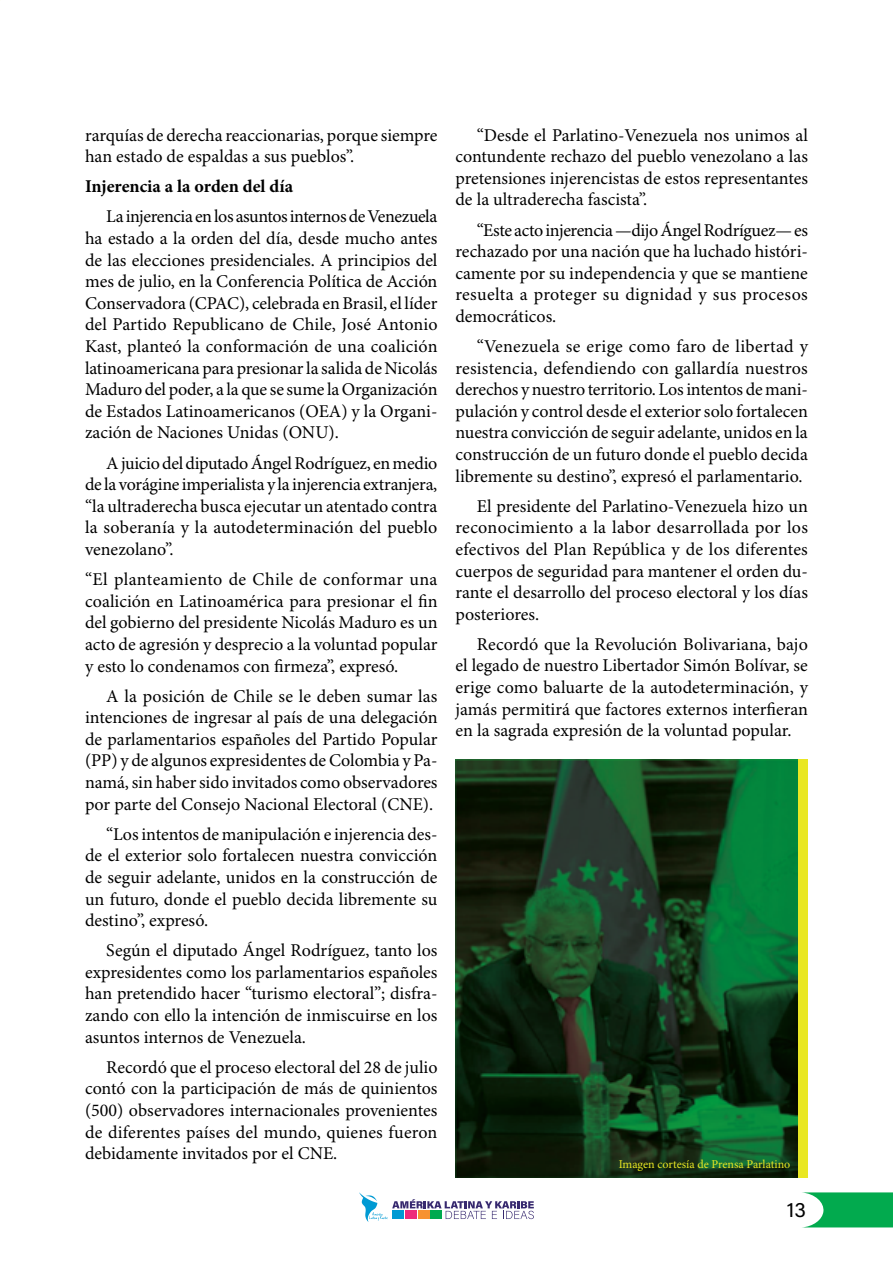
<style>
.page{position:relative;width:893px;height:1263px;background:#fff}
.page>*{position:absolute;margin:0;border:0;box-sizing:border-box;transform-origin:0 0}
.t1{font:21px "Acumin Variable Concept";color:#000101}
.t2{font:18px/21.6px "Minion Pro";color:#000;text-align:justify}
.t3{font:700 18px "Minion Pro";color:#000}
.t4{font:12px "Minion Pro";letter-spacing:-.01em;color:#e9e723}
</style>
<div class="page">
<svg style="left:802px;top:1192px;width:91px;height:35px"></svg>
<svg style="left:359px;top:1192px;width:175px;height:30px"></svg>
<div style="left:455px;top:759px;width:353px;height:419px;background:#e9e723"></div>
<img style="left:455px;top:759px;width:342px;height:419px">
<p class="t2" style="left:85px;top:125px;width:354px">rarquías de derecha reaccionarias, porque siempre han estado de espaldas a sus pueblos”.</p>
<p class="t3" style="left:85px;top:174px;width:210px">Injerencia a la orden del día</p>
<p class="t2" style="left:85px;top:207px;width:354px;text-indent:21px">La injerencia en los asuntos internos de Venezuela ha estado a la orden del día, desde mucho antes de las elecciones presidenciales. A principios del mes de julio, en la Conferencia Política de Acción Conservadora (CPAC), celebrada en Brasil, el líder del Partido Republicano de Chile, José Antonio Kast, planteó la conformación de una coalición latinoamericana para presionar la salida de Nicolás Maduro del poder, a la que se sume la Organización de Estados Latinoamericanos (OEA) y la Organi&shy;zación de Naciones Unidas (ONU).</p>
<p class="t2" style="left:85px;top:453px;width:354px;text-indent:21px">A juicio del diputado Ángel Rodríguez, en medio de la vorágine imperialista y la injerencia extranjera, “la ultraderecha busca ejecutar un atentado contra la soberanía y la autodeterminación del pueblo venezolano”.</p>
<p class="t2" style="left:85px;top:569px;width:354px">“El planteamiento de Chile de conformar una coalición en Latinoamérica para presionar el fin del gobierno del presidente Nicolás Maduro es un acto de agresión y desprecio a la voluntad popular y esto lo condenamos con firmeza”, expresó.</p>
<p class="t2" style="left:85px;top:686px;width:354px;text-indent:21px">A la posición de Chile se le deben sumar las intenciones de ingresar al país de una delegación de parlamentarios españoles del Partido Popular (PP) y de algunos expresidentes de Colombia y Pa&shy;namá, sin haber sido invitados como observadores por parte del Consejo Nacional Electoral (CNE).</p>
<p class="t2" style="left:85px;top:824px;width:354px;text-indent:21px">“Los intentos de manipulación e injerencia des&shy;de el exterior solo fortalecen nuestra convicción de seguir adelante, unidos en la construcción de un futuro, donde el pueblo decida libremente su destino”, expresó.</p>
<p class="t2" style="left:85px;top:940px;width:354px;text-indent:21px">Según el diputado Ángel Rodríguez, tanto los expresidentes como los parlamentarios españoles han pretendido hacer “turismo electoral”; disfra&shy;zando con ello la intención de inmiscuirse en los asuntos internos de Venezuela.</p>
<p class="t2" style="left:85px;top:1057px;width:354px;text-indent:21px">Recordó que el proceso electoral del 28 de julio contó con la participación de más de quinientos (500) observadores internacionales provenientes de diferentes países del mundo, quienes fueron debidamente invitados por el CNE.</p>
<p class="t2" style="left:455px;top:125px;width:354px;text-indent:21px">“Desde el Parlatino-Venezuela nos unimos al contundente rechazo del pueblo venezolano a las pretensiones injerencistas de estos representantes de la ultraderecha fascista”.</p>
<p class="t2" style="left:455px;top:220px;width:354px;text-indent:21px">“Este acto injerencia —dijo Ángel Rodríguez— es rechazado por una nación que ha luchado históri&shy;camente por su independencia y que se mantiene resuelta a proteger su dignidad y sus procesos democráticos.</p>
<p class="t2" style="left:455px;top:336px;width:354px;text-indent:21px">“Venezuela se erige como faro de libertad y resistencia, defendiendo con gallardía nuestros derechos y nuestro territorio. Los intentos de mani&shy;pulación y control desde el exterior solo fortalecen nuestra convicción de seguir adelante, unidos en la construcción de un futuro donde el pueblo decida libremente su destino”, expresó el parlamentario.</p>
<p class="t2" style="left:455px;top:496px;width:354px;text-indent:21px">El presidente del Parlatino-Venezuela hizo un reconocimiento a la labor desarrollada por los efectivos del Plan República y de los diferentes cuerpos de seguridad para mantener el orden du&shy;rante el desarrollo del proceso electoral y los días posteriores.</p>
<p class="t2" style="left:455px;top:634px;width:354px;text-indent:21px">Recordó que la Revolución Bolivariana, bajo el legado de nuestro Libertador Simón Bolívar, se erige como baluarte de la autodeterminación, y jamás permitirá que factores externos interfieran en la sagrada expresión de la voluntad popular.</p>
<p class="t4" style="left:619px;top:1156px;width:173px">Imagen cortesía de Prensa Parlatino</p>
<p class="t1" style="left:787px;top:1195px;width:20px">13</p>
</div>
